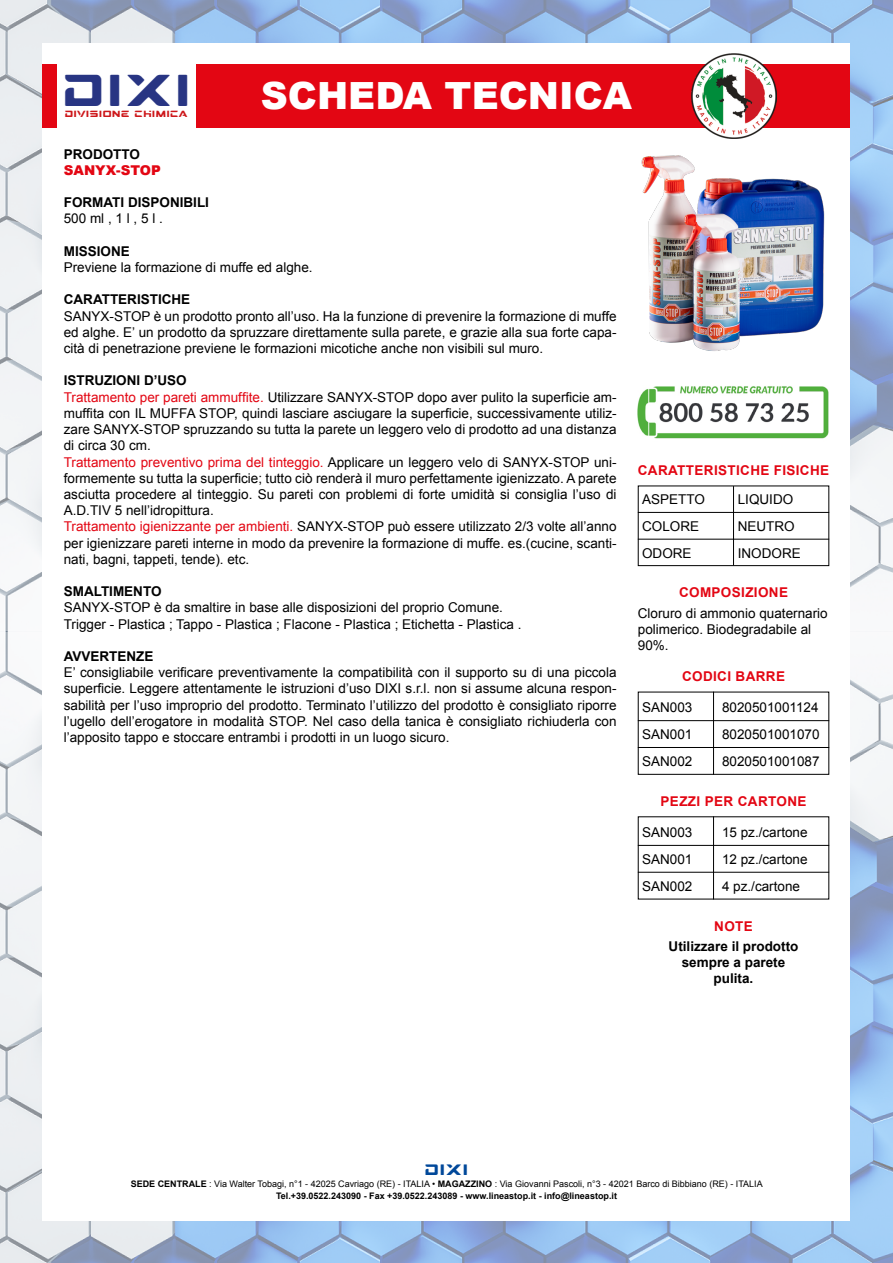
<style>
.page{position:relative;width:893px;height:1263px;background:#fff}
.page>*{position:absolute;margin:0;border:0;box-sizing:border-box;transform-origin:0 0}
.t1{font:44.4px "Technopollas";color:#283583}
.t2{font:900 37.5px "Arial";color:#fff}
.t3{font:15px "Technopollas";color:#00489a}
.t4{font:13.5px/16.2px "Arial";color:#000;text-align:justify}
.t5{font:700 13.5px/16.2px "Arial";color:#000;text-align:center}
.t6{font:700 13.5px "Arial";letter-spacing:.025em;color:#e30613}
.t7{font:900 13.5px "Arial";color:#e30613}
.t8{font:9px/12px "Arial";color:#000;text-align:center}
.t9{font:9px "Technopollas";color:#cd171a}
.s1{font-weight:700}
.s2{color:#e30613}
</style>
<div class="page">
<img style="left:0;top:0;width:893px;height:1263px">
<div style="left:43px;top:43px;width:807px;height:1177px;background:#fff"></div>
<div style="left:43px;top:64px;width:807px;height:64px;background:#e30613"></div>
<img style="left:641px;top:155px;width:184px;height:196px">
<img style="left:638px;top:386px;width:191px;height:53px">
<div style="left:638px;top:486px;width:191px;height:80px;border:1px solid #000"></div>
<hr style="left:638px;top:512px;width:191px;height:1px;background:#000">
<hr style="left:638px;top:539px;width:191px;height:1px;background:#000">
<hr style="left:733px;top:486px;width:1px;height:79px;background:#000">
<div style="left:638px;top:692px;width:191px;height:83px;border:1px solid #000"></div>
<hr style="left:713px;top:692px;width:1px;height:83px;background:#000">
<hr style="left:638px;top:720px;width:191px;height:1px;background:#000">
<hr style="left:638px;top:747px;width:191px;height:1px;background:#000">
<div style="left:57px;top:58px;width:138px;height:75px;background:#fff"></div>
<img style="left:691px;top:53px;width:85px;height:85px">
<hr style="left:713px;top:816px;width:1px;height:83px;background:#000">
<hr style="left:638px;top:845px;width:191px;height:1px;background:#000">
<hr style="left:638px;top:872px;width:191px;height:1px;background:#000">
<h1 class="t1" style="left:61px;top:75px;width:133px">DIXI</h1>
<p class="t9" style="left:65px;top:111px;width:124px">DIVISIONE CHIMICA</p>
<h2 class="t2" style="left:261px;top:68px;width:373px">SCHEDA TECNICA</h2>
<p class="t5" style="left:64px;top:146px;width:78px">PRODOTTO</p>
<p class="t7" style="left:64px;top:160px;width:99px">SANYX-STOP</p>
<p class="t5" style="left:64px;top:195px;width:147px">FORMATI DISPONIBILI</p>
<p class="t4" style="left:64px;top:211px;width:101px">500 ml , 1 l , 5 l .</p>
<p class="t5" style="left:64px;top:243px;width:68px">MISSIONE</p>
<p class="t4" style="left:64px;top:259px;width:250px">Previene la formazione di muffe ed alghe.</p>
<p class="t5" style="left:64px;top:292px;width:128px">CARATTERISTICHE</p>
<p class="t4" style="left:64px;top:308px;width:554px">SANYX-STOP è un prodotto pronto all’uso. Ha la funzione di prevenire la formazione di muffe ed alghe. E’ un prodotto da spruzzare direttamente sulla parete, e grazie alla sua forte capa&shy;cità di penetrazione previene le formazioni micotiche anche non visibili sul muro.</p>
<p class="t4" style="left:64px;top:373px;width:554px;text-align:left"><span class="s1">ISTRUZIONI D’USO<br></span><span class="s2">Trattamento per pareti ammuffite.</span> Utilizzare SANYX-STOP dopo aver pulito la superficie am&shy;muffita con IL MUFFA STOP, quindi lasciare asciugare la superficie, successivamente utiliz&shy;zare SANYX-STOP spruzzando su tutta la parete un leggero velo di prodotto ad una distanza di circa 30 cm.<br><span class="s2">Trattamento preventivo prima del tinteggio.</span> Applicare un leggero velo di SANYX-STOP uni&shy;formemente su tutta la superficie; tutto ciò renderà il muro perfettamente igienizzato. A parete asciutta procedere al tinteggio. Su pareti con problemi di forte umidità si consiglia l’uso di A.D.TIV 5 nell’idropittura.<br><span class="s2">Trattamento igienizzante per ambienti.</span> SANYX-STOP può essere utilizzato 2/3 volte all’anno per igienizzare pareti interne in modo da prevenire la formazione di muffe. es.(cucine, scanti&shy;nati, bagni, tappeti, tende). etc.</p>
<p class="t5" style="left:64px;top:584px;width:99px">SMALTIMENTO</p>
<p class="t4" style="left:64px;top:600px;width:459px">SANYX-STOP è da smaltire in base alle disposizioni del proprio Comune.<br>Trigger - Plastica ; Tappo - Plastica ; Flacone - Plastica ; Etichetta - Plastica .</p>
<p class="t5" style="left:64px;top:648px;width:91px">AVVERTENZE</p>
<p class="t4" style="left:64px;top:664px;width:554px">E’ consigliabile verificare preventivamente la compatibilità con il supporto su di una piccola superficie. Leggere attentamente le istruzioni d’uso DIXI s.r.l. non si assume alcuna respon&shy;sabilità per l’uso improprio del prodotto. Terminato l’utilizzo del prodotto è consigliato riporre l’ugello dell’erogatore in modalità STOP. Nel caso della tanica è consigliato richiuderla con l’apposito tappo e stoccare entrambi i prodotti in un luogo sicuro.</p>
<p class="t6" style="left:638px;top:461px;width:193px">CARATTERISTICHE FISICHE</p>
<p class="t4" style="left:642px;top:486px;width:64px;line-height:26.8px;text-align:left">ASPETTO<br>COLORE<br>ODORE</p>
<p class="t4" style="left:738px;top:486px;width:65px;line-height:26.8px;text-align:left">LIQUIDO<br>NEUTRO<br>INODORE</p>
<p class="t6" style="left:679px;top:583px;width:111px">COMPOSIZIONE</p>
<p class="t4" style="left:638px;top:605px;width:191px;text-align:left">Cloruro di ammonio quaternario polimerico. Biodegradabile al<br>90%.</p>
<p class="t6" style="left:682px;top:667px;width:105px">CODICI BARRE</p>
<p class="t4" style="left:642px;top:694px;width:52px;line-height:26.8px">SAN003<br>SAN001<br>SAN002</p>
<p class="t4" style="left:722px;top:694px;width:99px;line-height:26.8px">8020501001124<br>8020501001070<br>8020501001087</p>
<p class="t6" style="left:661px;top:792px;width:147px">PEZZI PER CARTONE</p>
<p class="t4" style="left:642px;top:819px;width:52px;line-height:26.8px">SAN003<br>SAN001<br>SAN002</p>
<p class="t4" style="left:722px;top:819px;width:87px;line-height:26.8px">15 pz./cartone 12 pz./cartone 4 pz./cartone</p>
<p class="t6" style="left:714px;top:917px;width:40px">NOTE</p>
<p class="t5" style="left:669px;top:938px;width:131px">Utilizzare il prodotto sempre a parete pulita.</p>
<p class="t3" style="left:424px;top:1165px;width:46px">DIXI</p>
<p class="t8" style="left:131px;top:1178px;width:633px"><span class="s1">SEDE CENTRALE</span> : Via Walter Tobagi, n°1 - 42025 Cavriago (RE) - ITALIA • <span class="s1">MAGAZZINO</span> : Via Giovanni Pascoli, n°3 - 42021 Barco di Bibbiano (RE) - ITALIA<br><span class="s1">Tel.+39.0522.243090 - Fax +39.0522.243089 - www.lineastop.it - info@lineastop.it</span></p>
</div>
